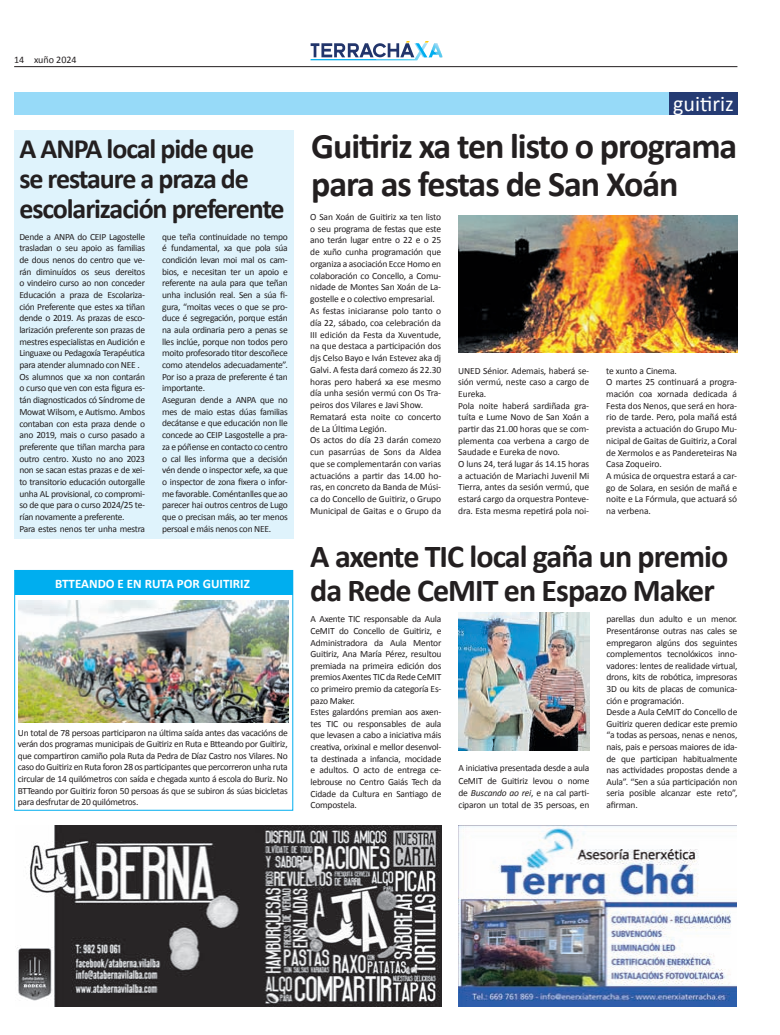
<style>
.page{position:relative;width:780px;height:1035px;background:#fff}
.page>*{position:absolute;margin:0;border:0;box-sizing:border-box;transform-origin:0 0}
.t1{font:700 36px/38px "Calibri";letter-spacing:-.03em;color:#231f20}
.t2{font:700 32px/34px "Calibri";letter-spacing:-.03em;color:#231f20}
.t3{font:700 28px/30px "Calibri";letter-spacing:-.04em;color:#231f20}
.t4{font:22px "Calibri";color:#fff}
.t5{font:700 13px "Calibri";color:#fff}
.t6{font:10px "Calibri";color:#231f20}
.t7{font:9.5px/11.7px "Calibri";letter-spacing:-.02em;color:#231f20}
.s1{font-style:italic}
</style>
<div class="page">
<hr style="left:14px;top:66px;width:723px;height:1px;background:#231f20">
<svg style="left:310px;top:41px;width:132px;height:19px"></svg>
<div style="left:14px;top:92px;width:723px;height:22px;background:#97daf8"></div>
<div style="left:669px;top:92px;width:68px;height:22px;background:#253b73"></div>
<img style="left:458px;top:215px;width:279px;height:137px">
<img style="left:458px;top:612px;width:131px;height:138px">
<div style="left:14px;top:130px;width:279px;height:409px;background:#dff3fc"></div>
<svg style="left:14px;top:569px;width:280px;height:242px"></svg>
<div style="left:15px;top:570px;width:277px;height:25px;background:#00aeef"></div>
<img style="left:19px;top:601px;width:270px;height:121px">
<img style="left:17px;top:825px;width:424px;height:181px">
<img style="left:458px;top:825px;width:278px;height:181px">
<p class="t6" style="left:14px;top:54px;width:64px">14 xuño 2024</p>
<h3 class="t3" style="left:19px;top:132px;width:267px">A ANPA local pide que se restaure a praza de escolarización preferente</h3>
<p class="t7" style="left:19px;top:230px;width:127px">Dende a ANPA do CEIP Lagostelle trasladan o seu apoio as familias de dous nenos do centro que ve&shy;rán diminuídos os seus dereitos o vindeiro curso ao non conceder<br>Educación a praza de Escolariza&shy;ción Preferente que estes xa tiñan dende o 2019. As prazas de esco&shy;larización preferente son prazas de mestres especialistas en Audición e<br>Linguaxe ou Pedagoxía Terapéutica para atender alumnado con NEE .<br>Os alumnos que xa non contarán o curso que ven con esta figura es&shy;tán diagnosticados có Síndrome de<br>Mowat Wilsom, e Autismo. Ambos contaban con esta praza dende o ano 2019, mais o curso pasado a preferente que tiñan marcha para outro centro. Xusto no ano 2023 non se sacan estas prazas e de xei&shy;to transitorio educación outorgalle unha AL provisional, co compromi&shy;so de que para o curso 2024/25 te&shy;rían novamente a preferente.<br>Para estes nenos ter unha mestra</p>
<p class="t7" style="left:162px;top:230px;width:127px">que teña continuidade no tempo é fundamental, xa que pola súa condición levan moi mal os cam&shy;bios, e necesitan ter un apoio e referente na aula para que teñan unha inclusión real. Sen a súa fi&shy;gura, “moitas veces o que se pro&shy;duce é segregación, porque están na aula ordinaria pero a penas se lles inclúe, porque non todos pero moito profesorado titor descoñece como atendelos adecuadamente”.<br>Por iso a praza de preferente é tan importante.<br>Aseguran dende a ANPA que no mes de maio estas dúas familias decátanse e que educación non lle concede ao CEIP Lasgostelle a pra&shy;za e póñense en contacto co centro o cal lles informa que a decisión vén dende o inspector xefe, xa que o inspector de zona fixera o infor&shy;me favorable. Coméntanlles que ao parecer hai outros centros de Lugo que o precisan máis, ao ter menos persoal e máis nenos con NEE.</p>
<h3 class="t5" style="left:55px;top:575px;width:196px">BTTEANDO E EN RUTA POR GUITIRIZ</h3>
<p class="t7" style="left:18px;top:726px;width:271px;text-align:justify">Un total de 78 persoas participaron na última saída antes das vacacións de verán dos programas municipais de Guitiriz en Ruta e Btteando por Guitiriz, que compartiron camiño pola Ruta da Pedra de Díaz Castro nos Vilares. No caso do Guitiriz en Ruta foron 28 os participantes que percorreron unha ruta circular de 14 quilómetros con saída e chegada xunto á escola do Buriz. No BTTeando por Guitiriz foron 50 persoas ás que se subiron ás súas bicicletas para desfrutar de 20 quilómetros.</p>
<h3 class="t4" style="left:673px;top:90px;width:62px">guitiriz</h3>
<h1 class="t1" style="left:311px;top:125px;width:427px">Guitiriz xa ten listo o programa para as festas de San Xoán</h1>
<p class="t7" style="left:310px;top:210px;width:132px">O San Xoán de Guitiriz xa ten listo o seu programa de festas que este ano terán lugar entre o 22 e o 25 de xuño cunha programación que organiza a asociación Ecce Homo en colaboración co Concello, a Comu&shy;nidade de Montes San Xoán de La&shy;gostelle e o colectivo empresarial.<br>As festas iniciaranse polo tanto o día 22, sábado, coa celebración da<br>III edición da Festa da Xuventude, na que destaca a participación dos djs Celso Bayo e Iván Estevez aka dj<br>Galvi. A festa dará comezo ás 22.30 horas pero haberá xa ese mesmo día unha sesión vermú con Os Tra&shy;peiros dos Vilares e Javi Show.<br>Rematará esta noite co concerto de La Última Legión.<br>Os actos do día 23 darán comezo cun pasarrúas de Sons da Aldea que se complementarán con varias actuacións a partir das 14.00 ho&shy;ras, en concreto da Banda de Músi&shy;ca do Concello de Guitiriz, o Grupo<br>Municipal de Gaitas e o Grupo da</p>
<p class="t7" style="left:458px;top:364px;width:132px">UNED Sénior. Ademais, haberá se&shy;sión vermú, neste caso a cargo de<br>Eureka.<br>Pola noite haberá sardiñada gra&shy;tuíta e Lume Novo de San Xoán a partir das 21.00 horas que se com&shy;plementa coa verbena a cargo de<br>Saudade e Eureka de novo.<br>O luns 24, terá lugar ás 14.15 horas a actuación de Mariachi Juvenil Mi<br>Tierra, antes da sesión vermú, que estará cargo da orquestra Ponteve&shy;dra. Esta mesma repetirá pola noi-</p>
<p class="t7" style="left:606px;top:364px;width:132px">te xunto a Cinema.<br>O martes 25 continuará a progra&shy;mación coa xornada dedicada á<br>Festa dos Nenos, que será en hora&shy;rio de tarde. Pero, pola mañá está prevista a actuación do Grupo Mu&shy;nicipal de Gaitas de Guitiriz, a Coral de Xermolos e as Pandereteiras Na<br>Casa Zoqueiro.<br>A música de orquestra estará a car&shy;go de Solara, en sesión de mañá e noite e La Fórmula, que actuará só na verbena.</p>
<h2 class="t2" style="left:310px;top:538px;width:419px">A axente TIC local gaña un premio da Rede CeMIT en Espazo Maker</h2>
<p class="t7" style="left:310px;top:613px;width:132px">A Axente TIC responsable da Aula<br>CeMIT do Concello de Guitiriz, e<br>Administradora da Aula Mentor<br>Guitiriz, Ana María Pérez, resultou premiada na primeira edición dos premios Axentes TIC da Rede CeMIT co primeiro premio da categoría Es&shy;pazo Maker.<br>Estes galardóns premian aos axen&shy;tes TIC ou responsables de aula que levasen a cabo a iniciativa máis creativa, orixinal e mellor desenvol&shy;ta destinada a infancia, mocidade e adultos. O acto de entrega ce&shy;lebrouse no Centro Gaiás Tech da<br>Cidade da Cultura en Santiago de<br>Compostela.</p>
<p class="t7" style="left:458px;top:761px;width:132px;line-height:12.3px;text-align:justify">A iniciativa presentada desde a aula CeMIT de Guitiriz levou o nome de <span class="s1">Buscando ao rei</span>, e na cal parti&shy;ciparon un total de 35 persoas, en</p>
<p class="t7" style="left:606px;top:613px;width:132px">parellas dun adulto e un menor.<br>Presentáronse outras nas cales se empregaron algúns dos seguintes complementos tecnolóxicos inno&shy;vadores: lentes de realidade virtual, drons, kits de robótica, impresoras<br>3D ou kits de placas de comunica&shy;ción e programación.<br>Desde a Aula CeMIT do Concello de<br>Guitiriz queren dedicar este premio “a todas as persoas, nenas e nenos, nais, pais e persoas maiores de ida&shy;de que participan habitualmente nas actividades propostas dende a<br>Aula”. “Sen a súa participación non seria posible alcanzar este reto”, afirman.</p>
</div>
